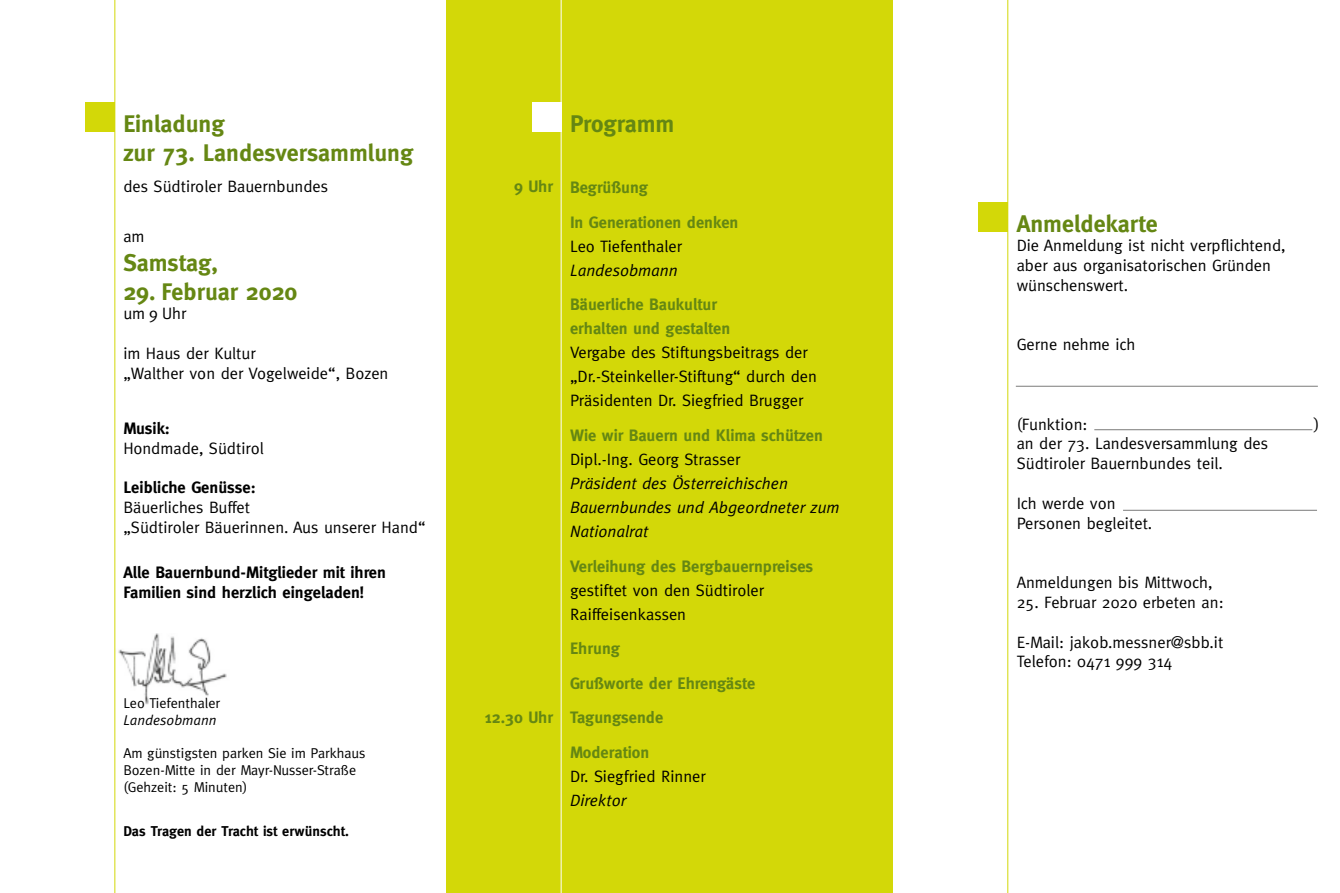
<style>
.page{position:relative;width:1340px;height:893px;background:#fff}
.page>*{position:absolute;margin:0;border:0;box-sizing:border-box;transform-origin:0 0}
.t1{font:700 24px/28.8px "Meta";color:#658713}
.t2{font:16.5px/19.8px "Meta";color:#000}
.t3{font:700 16.5px/34.3px "Meta";color:#658713}
.t4{font:italic 16.5px/24px "Meta";color:#000}
.t5{font:700 16.5px/19.8px "Meta";color:#000}
.t6{font:14.25px/17.1px "Meta";color:#000}
.t7{font:700 14.25px "Meta";color:#000}
.t8{font:italic 14.25px "Meta";color:#000}
</style>
<div class="page">
<div style="left:446px;top:0;width:447px;height:893px;background:#d3d808"></div>
<img style="left:115px;top:633px;width:112px;height:76px">
<hr style="left:561px;top:0;width:1px;height:893px;background:#fff">
<hr style="left:114px;top:0;width:1px;height:893px;background:#d3d808">
<div style="left:85px;top:102px;width:30px;height:30px;background:#d3d808"></div>
<div style="left:531px;top:102px;width:30px;height:30px;background:#fff"></div>
<hr style="left:1007px;top:0;width:1px;height:893px;background:#d3d808">
<div style="left:978px;top:202px;width:30px;height:30px;background:#d3d808"></div>
<hr style="left:1015px;top:386px;width:302px;height:1px;background:#7b7b7a">
<hr style="left:1094px;top:429px;width:218px;height:1px;background:#7b7b7a">
<hr style="left:1123px;top:510px;width:193px;height:1px;background:#7b7b7a">
<h1 class="t1" style="left:123px;top:109px;width:291px">Einladung<br>zur 73. Landesversammlung</h1>
<p class="t2" style="left:123px;top:176px;width:206px">des Südtiroler Bauernbundes</p>
<p class="t2" style="left:123px;top:226px;width:23px">am</p>
<h1 class="t1" style="left:123px;top:248px;width:96px">Samstag,</h1>
<h1 class="t1" style="left:123px;top:277px;width:176px">29. Februar 2020</h1>
<p class="t2" style="left:123px;top:304px;width:65px">um 9 Uhr</p>
<p class="t2" style="left:123px;top:343px;width:266px">im Haus der Kultur<br>„Walther von der Vogelweide“, Bozen</p>
<p class="t5" style="left:123px;top:418px;width:48px">Musik:</p>
<p class="t2" style="left:123px;top:438px;width:142px">Hondmade, Südtirol</p>
<p class="t5" style="left:123px;top:478px;width:134px">Leibliche Genüsse:</p>
<p class="t2" style="left:123px;top:497px;width:304px">Bäuerliches Buffet<br>„Südtiroler Bäuerinnen. Aus unserer Hand“</p>
<p class="t5" style="left:123px;top:562px;width:264px">Alle Bauernbund-Mitglieder mit ihren<br>Familien sind herzlich eingeladen!</p>
<p class="t6" style="left:123px;top:694px;width:98px">Leo Tiefenthaler</p>
<p class="t8" style="left:123px;top:712px;width:95px">Landesobmann</p>
<p class="t6" style="left:123px;top:744px;width:244px">Am günstigsten parken Sie im Parkhaus<br>Bozen-Mitte in der Mayr-Nusser-Straße (Gehzeit: 5 Minuten)</p>
<p class="t7" style="left:123px;top:823px;width:227px">Das Tragen der Tracht ist erwünscht.</p>
<h1 class="t1" style="left:570px;top:109px;width:106px">Programm</h1>
<p class="t3" style="left:514px;top:169px;width:40px">9 Uhr</p>
<p class="t3" style="left:484px;top:700px;width:70px">12.30 Uhr</p>
<p class="t3" style="left:570px;top:170px;width:170px">Begrüßung<br>In Generationen denken</p>
<p class="t2" style="left:570px;top:236px;width:113px">Leo Tiefenthaler</p>
<p class="t4" style="left:570px;top:258px;width:109px">Landesobmann</p>
<p class="t3" style="left:570px;top:293px;width:162px;line-height:24px">Bäuerliche Baukultur erhalten und gestalten</p>
<p class="t2" style="left:570px;top:341px;width:248px;line-height:24px">Vergabe des Stiftungsbeitrags der „Dr.-Steinkeller-Stiftung“ durch den<br>Präsidenten Dr. Siegfried Brugger</p>
<p class="t3" style="left:570px;top:418px;width:254px">Wie wir Bauern und Klima schützen</p>
<p class="t2" style="left:570px;top:449px;width:172px">Dipl.-Ing. Georg Strasser</p>
<p class="t4" style="left:570px;top:471px;width:271px">Präsident des Österreichischen<br>Bauernbundes und Abgeordneter zum<br>Nationalrat</p>
<p class="t3" style="left:570px;top:549px;width:245px">Verleihung des Bergbauernpreises</p>
<p class="t2" style="left:570px;top:578px;width:196px;line-height:24px">gestiftet von den Südtiroler<br>Raiffeisenkassen</p>
<p class="t3" style="left:570px;top:631px;width:187px">Ehrung<br>Grußworte der Ehrengäste<br>Tagungsende<br>Moderation</p>
<p class="t2" style="left:570px;top:766px;width:137px">Dr. Siegfried Rinner</p>
<p class="t4" style="left:570px;top:788px;width:58px">Direktor</p>
<h1 class="t1" style="left:1016px;top:209px;width:142px">Anmeldekarte</h1>
<p class="t2" style="left:1016px;top:236px;width:270px">Die Anmeldung ist nicht verpflichtend, aber aus organisatorischen Gründen wünschenswert.</p>
<p class="t2" style="left:1016px;top:335px;width:120px">Gerne nehme ich</p>
<p class="t2" style="left:1016px;top:414px;width:72px">(Funktion:</p>
<p class="t2" style="left:1314px;top:414px;width:7px">)</p>
<p class="t2" style="left:1016px;top:434px;width:253px">an der 73. Landesversammlung des<br>Südtiroler Bauernbundes teil.</p>
<p class="t2" style="left:1016px;top:493px;width:137px">Ich werde von<br>Personen begleitet.</p>
<p class="t2" style="left:1016px;top:572px;width:197px">Anmeldungen bis Mittwoch,</p>
<p class="t2" style="left:1016px;top:592px;width:208px">25. Februar 2020 erbeten an:</p>
<p class="t2" style="left:1016px;top:632px;width:208px">E-Mail: jakob.messner@sbb.it<br>Telefon: 0471 999 314</p>
</div>
